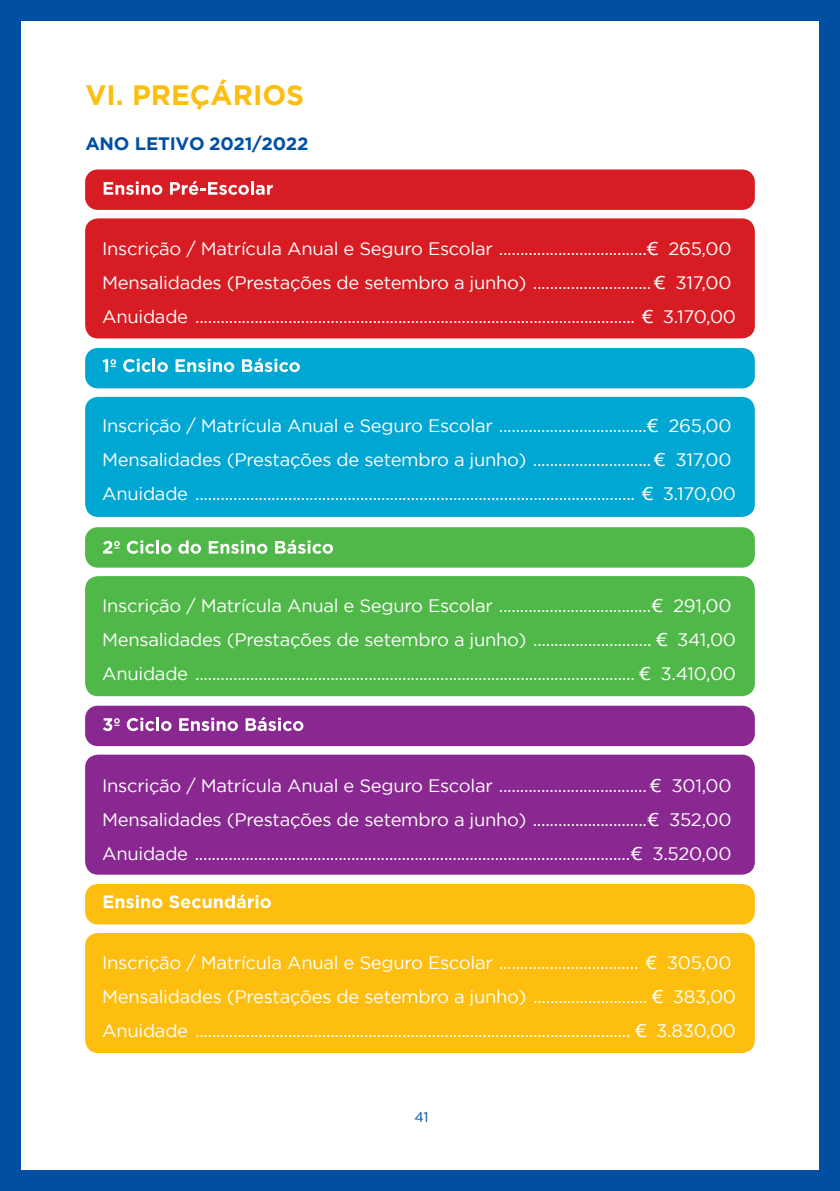
<style>
.page{position:relative;width:840px;height:1191px;background:#fff}
.page>*{position:absolute;margin:0;border:0;box-sizing:border-box;transform-origin:0 0}
.t1{font:700 28px "Gotham";color:#febe0f}
.t2{font:18px/34px "Gotham";letter-spacing:-.015em;color:#fff}
.t3{font:700 18px "Gotham";letter-spacing:-.015em;color:#004fa3}
.t4{font:14px "Gotham";color:#004fa3}
.s1{font-family:"Lucida Grande"}
</style>
<div class="page">
<div style="left:0;top:0;width:839px;height:1191px;background:linear-gradient(to right,#004ea3,#0251a4)"></div>
<div style="left:21px;top:21px;width:797px;height:1148px;background:#fff"></div>
<div style="left:85px;top:218px;width:669px;height:120px;background:#d71d23;border-radius:13px"></div>
<div style="left:85px;top:397px;width:669px;height:120px;background:#00a7d2;border-radius:13px"></div>
<div style="left:85px;top:169px;width:669px;height:41px;background:#d71d23;border-radius:12px"></div>
<div style="left:85px;top:348px;width:669px;height:40px;background:#00a7d2;border-radius:12px"></div>
<div style="left:85px;top:576px;width:669px;height:120px;background:#4fb848;border-radius:13px"></div>
<div style="left:85px;top:754px;width:669px;height:120px;background:#892890;border-radius:13px"></div>
<div style="left:85px;top:933px;width:669px;height:120px;background:#febe0f;border-radius:13px"></div>
<div style="left:85px;top:527px;width:669px;height:40px;background:#4fb848;border-radius:12px"></div>
<div style="left:85px;top:705px;width:669px;height:41px;background:#892890;border-radius:12px"></div>
<div style="left:85px;top:884px;width:669px;height:40px;background:#febe0f;border-radius:12px"></div>
<svg style="left:104px;top:181px;width:58px;height:14px"></svg>
<svg style="left:170px;top:181px;width:102px;height:14px"></svg>
<svg style="left:102px;top:359px;width:14px;height:13px"></svg>
<svg style="left:123px;top:359px;width:45px;height:13px"></svg>
<svg style="left:175px;top:359px;width:59px;height:13px"></svg>
<svg style="left:242px;top:358px;width:58px;height:14px"></svg>
<svg style="left:103px;top:541px;width:17px;height:12px"></svg>
<svg style="left:127px;top:540px;width:44px;height:14px"></svg>
<svg style="left:178px;top:540px;width:23px;height:14px"></svg>
<svg style="left:209px;top:540px;width:58px;height:14px"></svg>
<svg style="left:275px;top:539px;width:58px;height:15px"></svg>
<svg style="left:103px;top:718px;width:17px;height:13px"></svg>
<svg style="left:127px;top:717px;width:27px;height:14px"></svg>
<hr style="left:156px;top:717px;width:3px;height:14px;background:#fff">
<svg style="left:161px;top:721px;width:10px;height:10px"></svg>
<svg style="left:179px;top:717px;width:59px;height:14px"></svg>
<svg style="left:245px;top:717px;width:58px;height:14px"></svg>
<svg style="left:104px;top:895px;width:58px;height:13px"></svg>
<svg style="left:169px;top:894px;width:102px;height:14px"></svg>
<h1 class="t1" style="left:85px;top:85px;width:220px">VI. PREÇÁRIOS</h1>
<p class="t3" style="left:85px;top:137px;width:224px">ANO LETIVO 2021/2022</p>
<p class="t2" style="left:102px;top:232px;width:635px">Inscrição / Matrícula Anual e Seguro Escolar ...................................<span class="s1">€</span> 265,00<br>Mensalidades (Prestações de setembro a junho) ............................<span class="s1">€</span> 317,00<br>Anuidade ........................................................................................................ <span class="s1">€</span> 3.170,00</p>
<p class="t2" style="left:102px;top:409px;width:635px">Inscrição / Matrícula Anual e Seguro Escolar ...................................<span class="s1">€</span> 265,00<br>Mensalidades (Prestações de setembro a junho) ............................<span class="s1">€</span> 317,00<br>Anuidade ........................................................................................................ <span class="s1">€</span> 3.170,00</p>
<p class="t2" style="left:102px;top:589px;width:635px">Inscrição / Matrícula Anual e Seguro Escolar ....................................<span class="s1">€</span> 291,00<br>Mensalidades (Prestações de setembro a junho) ............................ <span class="s1">€</span> 341,00<br>Anuidade ........................................................................................................ <span class="s1">€</span> 3.410,00</p>
<p class="t2" style="left:102px;top:770px;width:630px;text-align:justify">Inscrição / Matrícula Anual e Seguro Escolar ................................... <span class="s1">€</span> 301,00<br>Mensalidades (Prestações de setembro a junho) ...........................<span class="s1">€</span> 352,00<br>Anuidade .......................................................................................................<span class="s1">€</span> 3.520,00</p>
<p class="t2" style="left:102px;top:946px;width:635px">Inscrição / Matrícula Anual e Seguro Escolar ................................. <span class="s1">€</span> 305,00<br>Mensalidades (Prestações de setembro a junho) ........................... <span class="s1">€</span> 383,00<br>Anuidade ....................................................................................................... <span class="s1">€</span> 3.830,00</p>
<p class="t4" style="left:414px;top:1111px;width:16px">41</p>
</div>
